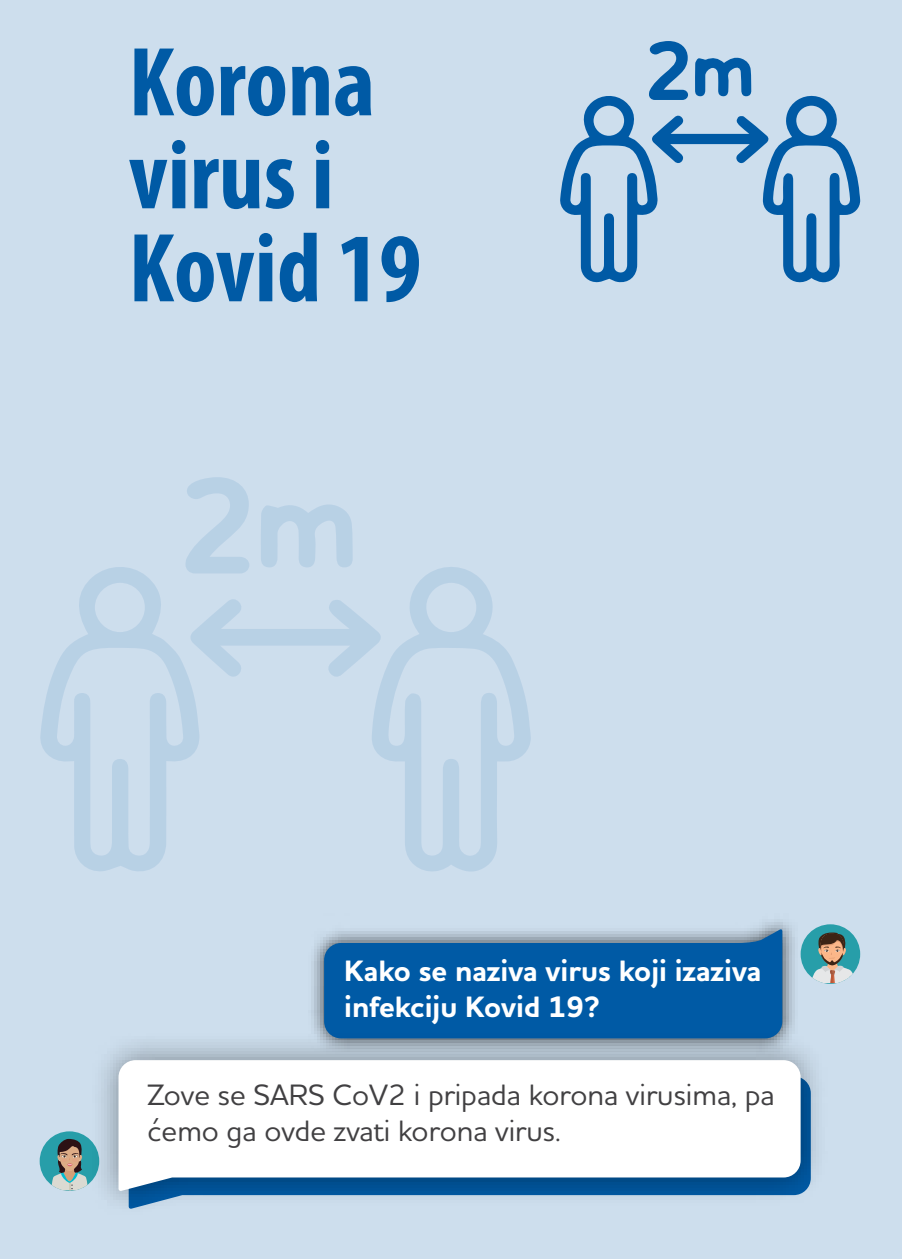
<style>
.page{position:relative;width:902px;height:1259px;background:#fff}
.page>*{position:absolute;margin:0;border:0;box-sizing:border-box;transform-origin:0 0}
.t1{font:700 condensed 99px/93px "Myriad Pro";color:#005aa5}
.t2{font:500 30px/36px "Houschka Pro";color:#414042}
.t3{font:700 30px/36px "Houschka Pro";color:#fff}
</style>
<div class="page">
<div style="left:0;top:0;width:901px;height:1259px;background:#cddeed"></div>
<svg style="left:560px;top:41px;width:300px;height:242px"></svg>
<svg style="left:40px;top:567px;width:159px;height:304px"></svg>
<svg style="left:372px;top:567px;width:159px;height:305px"></svg>
<svg style="left:189px;top:598px;width:193px;height:80px"></svg>
<svg style="left:261px;top:505px;width:92px;height:62px"></svg>
<svg style="left:185px;top:477px;width:64px;height:96px"></svg>
<div style="left:40px;top:1131px;width:59px;height:60px;background:#279ea9;border-radius:50%"></div>
<svg style="left:51px;top:1139px;width:37px;height:51px"></svg>
<div style="left:800px;top:924px;width:60px;height:60px;background:#279ea9;border-radius:50%"></div>
<svg style="left:810px;top:932px;width:46px;height:51px"></svg>
<div style="left:308px;top:913px;width:489px;height:141px;background:#000;opacity:.75"></div>
<svg style="left:324px;top:929px;width:458px;height:102px;fill:#005aa5"></svg>
<div style="left:89px;top:1031px;width:738px;height:186px;background:#000;opacity:.39"></div>
<svg style="left:118px;top:1060px;width:682px;height:131px;fill:#fff"></svg>
<h1 class="t1" style="left:129px;top:34px;width:294px">Korona virus i<br>Kovid 19</h1>
<p class="t3" style="left:344px;top:954px;width:418px">Kako se naziva virus koji izaziva infekciju Kovid 19?</p>
<p class="t2" style="left:147px;top:1076px;width:628px">Zove se SARS CoV2 i pripada korona virusima, pa ćemo ga ovde zvati korona virus.</p>
</div>
